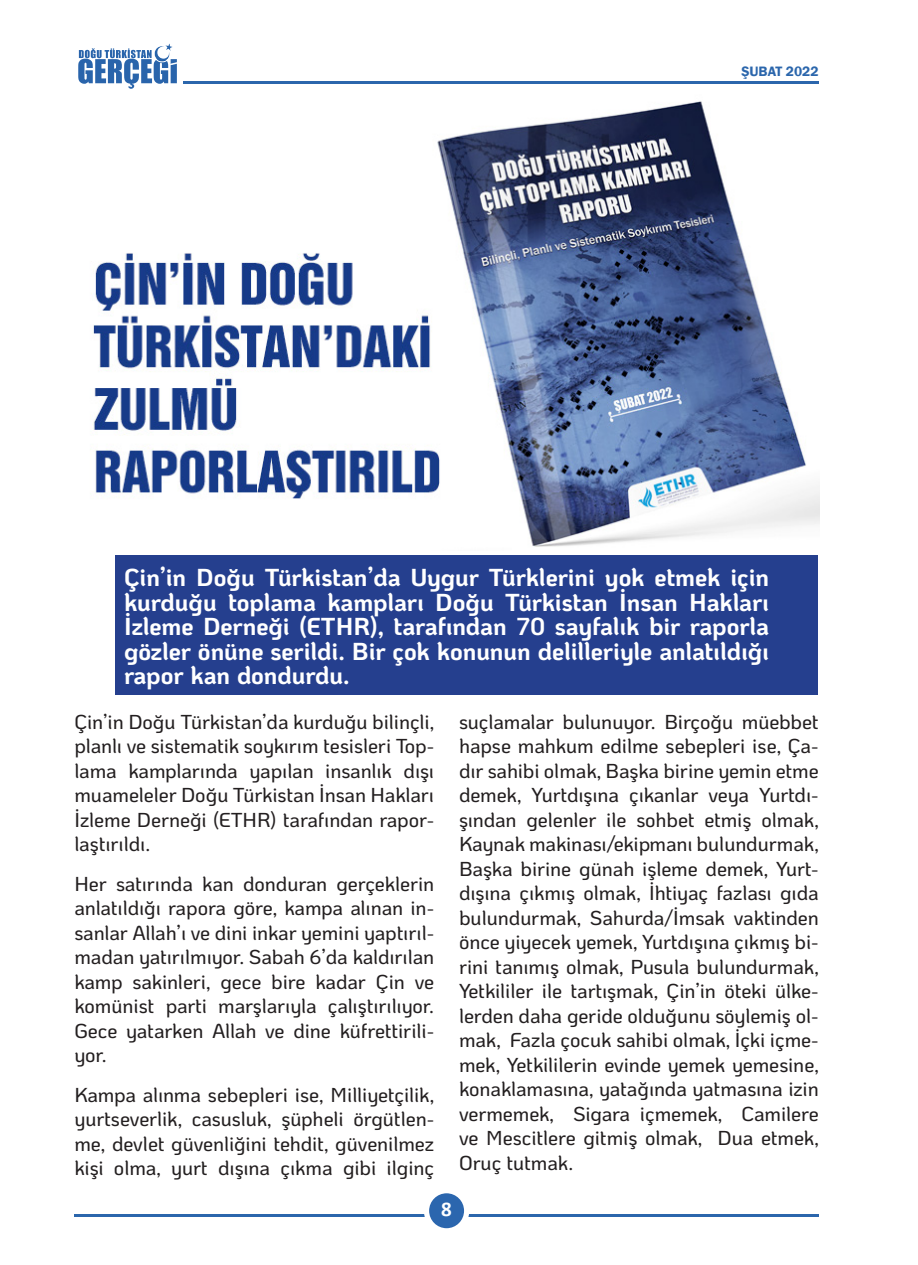
<style>
.page{position:relative;width:918px;height:1265px;background:#fff}
.page>*{position:absolute;margin:0;border:0;box-sizing:border-box;transform-origin:0 0}
.METİN{font:700 24.5px/24.5px "Ko Ho";letter-spacing:-.005em;color:#fff;text-align:justify}
.t1{font:700 21px "Calibri";color:#fff}
.METİN-2{font:500 20.12px/24.5px "Ko Ho";letter-spacing:-.005em;color:#231f20;text-align:justify}
.t2{font:600 14px "Franklin Gothic";color:#2b66ac}
</style>
<div class="page">
<hr style="left:74px;top:1214px;width:745px;height:2px;background:#2b66ac">
<div style="left:426px;top:1191px;width:41px;height:40px;background:#2b66ae;border-radius:50%"></div>
<div style="left:424px;top:1188px;width:45px;height:45px;border:5px solid #fff;border-radius:50%"></div>
<img style="left:78px;top:43px;width:99px;height:46px">
<hr style="left:183px;top:81px;width:636px;height:2px;background:#2b66ac">
<div style="left:115px;top:555px;width:703px;height:139px;background:#253f8e"></div>
<img style="left:91px;top:101px;width:728px;height:446px">
<p class="t2" style="left:741px;top:63px;width:79px">ŞUBAT 2022</p>
<p class="METİN" style="left:124px;top:565px;width:646px">Çin’in Doğu Türkistan’da Uygur Türklerini yok etmek için kurduğu toplama kampları Doğu Türkistan İnsan Hakları İzleme Derneği (ETHR), tarafından 70 sayfalık bir raporla gözler önüne serildi. Bir çok konunun delilleriyle anlatıldığı rapor kan dondurdu.</p>
<p class="METİN-2" style="left:74px;top:710px;width:361px">Çin’in Doğu Türkistan’da kurduğu bilinçli, planlı ve sistematik soykırım tesisleri Top&shy;lama kamplarında yapılan insanlık dışı muameleler Doğu Türkistan İnsan Hakları İzleme Derneği (ETHR) tarafından rapor&shy;laştırıldı.</p>
<p class="METİN-2" style="left:74px;top:871px;width:361px">Her satırında kan donduran gerçeklerin anlatıldığı rapora göre, kampa alınan in&shy;sanlar Allah’ı ve dini inkar yemini yaptırıl&shy;madan yatırılmıyor. Sabah 6’da kaldırılan kamp sakinleri, gece bire kadar Çin ve komünist parti marşlarıyla çalıştırılıyor.<br>Gece yatarken Allah ve dine küfrettirili&shy;yor.</p>
<p class="METİN-2" style="left:74px;top:1082px;width:361px">Kampa alınma sebepleri ise, Milliyetçilik, yurtseverlik, casusluk, şüpheli örgütlen&shy;me, devlet güvenliğini tehdit, güvenilmez kişi olma, yurt dışına çıkma gibi ilginç</p>
<p class="METİN-2" style="left:459px;top:710px;width:361px">suçlamalar bulunuyor. Birçoğu müebbet hapse mahkum edilme sebepleri ise, Ça&shy;dır sahibi olmak, Başka birine yemin etme demek, Yurtdışına çıkanlar veya Yurtdı&shy;şından gelenler ile sohbet etmiş olmak, Kaynak makinası/ekipmanı bulundurmak, Başka birine günah işleme demek, Yurt&shy;dışına çıkmış olmak, İhtiyaç fazlası gıda bulundurmak, Sahurda/İmsak vaktinden önce yiyecek yemek, Yurtdışına çıkmış bi&shy;rini tanımış olmak, Pusula bulundurmak, Yetkililer ile tartışmak, Çin’in öteki ülke&shy;lerden daha geride olduğunu söylemiş ol&shy;mak, Fazla çocuk sahibi olmak, İçki içme&shy;mek, Yetkililerin evinde yemek yemesine, konaklamasına, yatağında yatmasına izin vermemek, Sigara içmemek, Camilere ve Mescitlere gitmiş olmak, Dua etmek, Oruç tutmak.</p>
<p class="t1" style="left:441px;top:1194px;width:12px">8</p>
</div>
